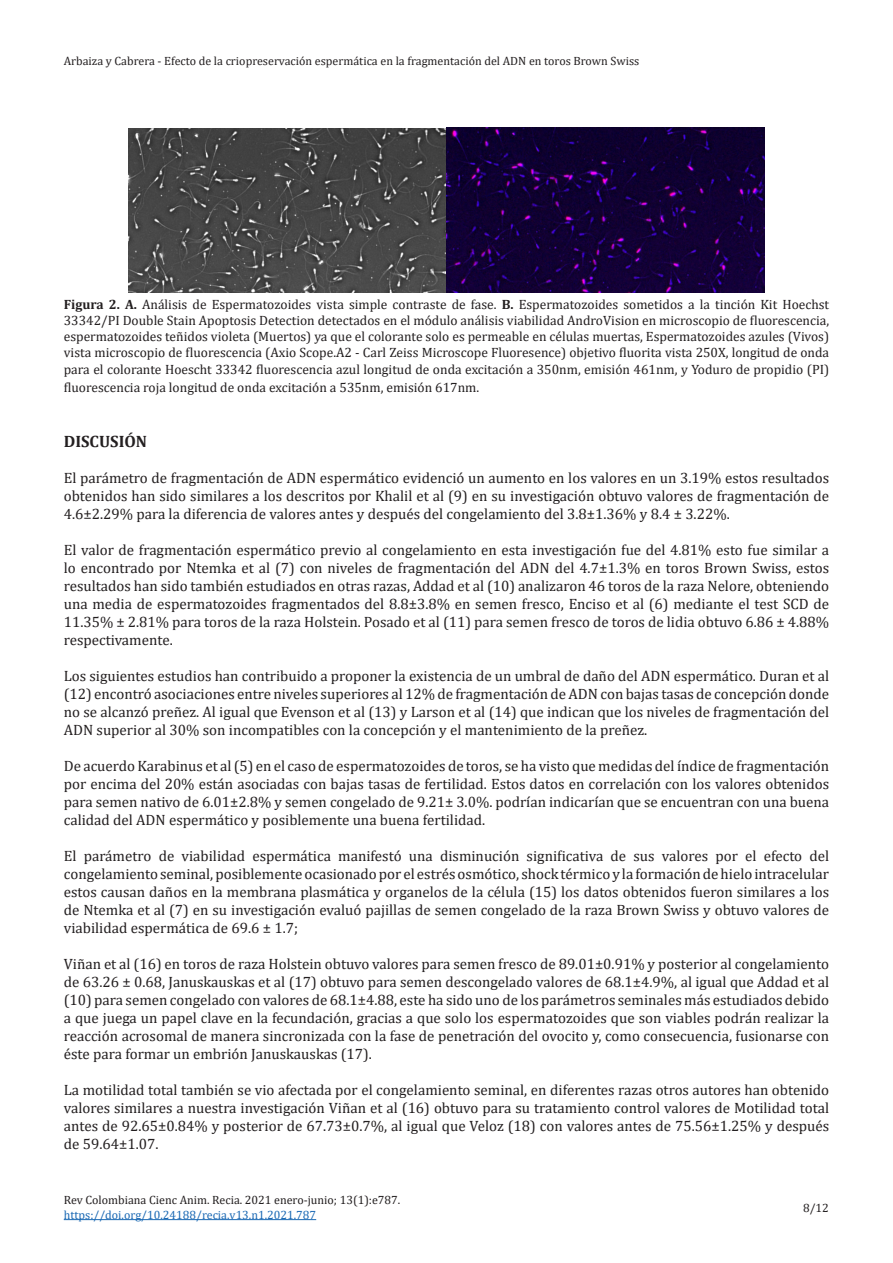
<style>
.page{position:relative;width:893px;height:1263px;background:#fff}
.page>*{position:absolute;margin:0;border:0;box-sizing:border-box;transform-origin:0 0}
.t1{font:700 16.5px "Cambria";color:#231f20}
.t2{font:15px/18px "Cambria";color:#231f20;text-align:justify}
.t3{font:13.5px/16.2px "Cambria";color:#231f20;text-align:justify}
.t4{font:12px "Cambria";color:#231f20}
.t5{font:12px "Cambria";color:#1b69b4}
.s1{font-weight:700}
</style>
<div class="page">
<hr style="left:64px;top:1219px;width:252px;height:1px;background:#1b69b4">
<img style="left:128px;top:128px;width:637px;height:165px">
<p class="t4" style="left:64px;top:53px;width:577px">Arbaiza y Cabrera - Efecto de la criopreservación espermática en la fragmentación del ADN en toros Brown Swiss</p>
<p class="t3" style="left:64px;top:296px;width:767px"><span class="s1">Figura 2. A.</span> Análisis de Espermatozoides vista simple contraste de fase. <span class="s1">B.</span> Espermatozoides sometidos a la tinción Kit Hoechst 33342/PI Double Stain Apoptosis Detection detectados en el módulo análisis viabilidad AndroVision en microscopio de fluorescencia, espermatozoides teñidos violeta (Muertos) ya que el colorante solo es permeable en células muertas, Espermatozoides azules (Vivos) vista microscopio de fluorescencia (Axio Scope.A2 - Carl Zeiss Microscope Fluoresence) objetivo fluorita vista 250X, longitud de onda para el colorante Hoescht 33342 fluorescencia azul longitud de onda excitación a 350nm, emisión 461nm, y Yoduro de propidio (PI)</p>
<p class="t3" style="left:64px;top:379px;width:417px">fluorescencia roja longitud de onda excitación a 535nm, emisión 617nm.</p>
<p class="t1" style="left:64px;top:430px;width:85px">DISCUSIÓN</p>
<p class="t2" style="left:64px;top:469px;width:767px">El parámetro de fragmentación de ADN espermático evidenció un aumento en los valores en un 3.19% estos resultados obtenidos han sido similares a los descritos por Khalil et al (9) en su investigación obtuvo valores de fragmentación de 4.6±2.29% para la diferencia de valores antes y después del congelamiento del 3.8±1.36% y 8.4 ± 3.22%.</p>
<p class="t2" style="left:64px;top:541px;width:767px">El valor de fragmentación espermático previo al congelamiento en esta investigación fue del 4.81% esto fue similar a lo encontrado por Ntemka et al (7) con niveles de fragmentación del ADN del 4.7±1.3% en toros Brown Swiss, estos resultados han sido también estudiados en otras razas, Addad et al (10) analizaron 46 toros de la raza Nelore, obteniendo una media de espermatozoides fragmentados del 8.8±3.8% en semen fresco, Enciso et al (6) mediante el test SCD de 11.35% ± 2.81% para toros de la raza Holstein. Posado et al (11) para semen fresco de toros de lidia obtuvo 6.86 ± 4.88% respectivamente.</p>
<p class="t2" style="left:64px;top:667px;width:767px">Los siguientes estudios han contribuido a proponer la existencia de un umbral de daño del ADN espermático. Duran et al (12) encontró asociaciones entre niveles superiores al 12% de fragmentación de ADN con bajas tasas de concepción donde no se alcanzó preñez. Al igual que Evenson et al (13) y Larson et al (14) que indican que los niveles de fragmentación del ADN superior al 30% son incompatibles con la concepción y el mantenimiento de la preñez.</p>
<p class="t2" style="left:64px;top:757px;width:767px">De acuerdo Karabinus et al (5) en el caso de espermatozoides de toros, se ha visto que medidas del índice de fragmentación por encima del 20% están asociadas con bajas tasas de fertilidad. Estos datos en correlación con los valores obtenidos para semen nativo de 6.01±2.8% y semen congelado de 9.21± 3.0%. podrían indicarían que se encuentran con una buena calidad del ADN espermático y posiblemente una buena fertilidad.</p>
<p class="t2" style="left:64px;top:847px;width:767px">El parámetro de viabilidad espermática manifestó una disminución significativa de sus valores por el efecto del congelamiento seminal, posiblemente ocasionado por el estrés osmótico, shock térmico y la formación de hielo intracelular estos causan daños en la membrana plasmática y organelos de la célula (15) los datos obtenidos fueron similares a los de Ntemka et al (7) en su investigación evaluó pajillas de semen congelado de la raza Brown Swiss y obtuvo valores de viabilidad espermática de 69.6 ± 1.7;</p>
<p class="t2" style="left:64px;top:955px;width:767px">Viñan et al (16) en toros de raza Holstein obtuvo valores para semen fresco de 89.01±0.91% y posterior al congelamiento de 63.26 ± 0.68, Januskauskas et al (17) obtuvo para semen descongelado valores de 68.1±4.9%, al igual que Addad et al (10) para semen congelado con valores de 68.1±4.88, este ha sido uno de los parámetros seminales más estudiados debido a que juega un papel clave en la fecundación, gracias a que solo los espermatozoides que son viables podrán realizar la reacción acrosomal de manera sincronizada con la fase de penetración del ovocito y, como consecuencia, fusionarse con éste para formar un embrión Januskauskas (17).</p>
<p class="t2" style="left:64px;top:1081px;width:767px">La motilidad total también se vio afectada por el congelamiento seminal, en diferentes razas otros autores han obtenido valores similares a nuestra investigación Viñan et al (16) obtuvo para su tratamiento control valores de Motilidad total antes de 92.65±0.84% y posterior de 67.73±0.7%, al igual que Veloz (18) con valores antes de 75.56±1.25% y después de 59.64±1.07.</p>
<p class="t4" style="left:64px;top:1193px;width:338px">Rev Colombiana Cienc Anim. Recia. 2021 enero-junio; 13(1):e787.</p>
<p class="t5" style="left:64px;top:1208px;width:254px">https://doi.org/10.24188/recia.v13.n1.2021.787</p>
<p class="t4" style="left:803px;top:1200px;width:27px">8/12</p>
</div>
